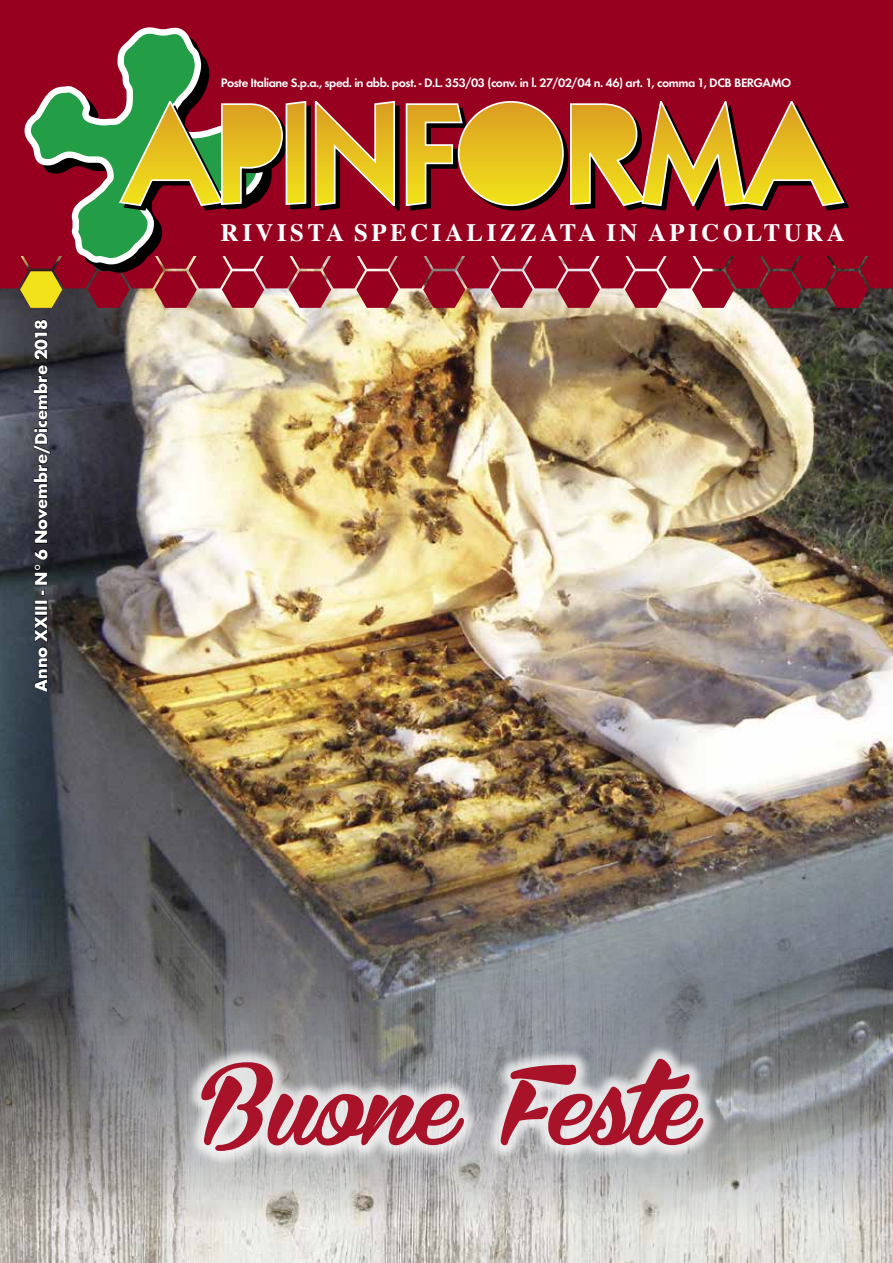
<style>
.page{position:relative;width:893px;height:1263px;background:#fff}
.page>*{position:absolute;margin:0;border:0;box-sizing:border-box;transform-origin:0 0}
.t1{font:100.8px "Bira PERSONALUSEONLY";color:#a9132a}
.t2{font:700 24.9px "Times";letter-spacing:.145em;color:#fff}
.t3{font:700 18px "Futura T";color:#fff}
.t4{font:600 12.75px "Futura T";letter-spacing:-.035em;color:#fff}
</style>
<div class="page">
<img style="left:0;top:308px;width:893px;height:488px">
<div style="left:0;top:0;width:893px;height:256px;background:#97001f"></div>
<img style="left:0;top:256px;width:893px;height:52px">
<svg style="left:30px;top:256px;width:245px;height:20px;background:#90172d"></svg>
<svg style="left:21px;top:27px;width:246px;height:241px"></svg>
<svg style="left:122px;top:201px;width:727px;height:11px"></svg>
<svg style="left:118px;top:100px;width:728px;height:107px"></svg>
<svg style="left:20px;top:271px;width:42px;height:37px;background:#c9b120"></svg>
<svg style="left:34px;top:612px;width:14px;height:80px"></svg>
<div style="left:35px;top:606px;width:13px;height:4px;border:1px solid #000"></div>
<div style="left:35px;top:600px;width:13px;height:4px;border:1px solid #000"></div>
<svg style="left:33px;top:319px;width:18px;height:276px;background:#2b2d34"></svg>
<img style="left:0;top:796px;width:893px;height:467px">
<div style="left:185px;top:1042px;width:534px;height:125px;background:#fff;opacity:.75"></div>
<h3 class="t3" style="left:31px;top:691px;width:374px;rotate:-90deg">Anno XXIII - N° 6 Novembre/Dicembre 2018</h3>
<p class="t4" style="left:221px;top:76px;width:572px">Poste Italiane S.p.a., sped. in abb. post. - D.L. 353/03 (conv. in l. 27/02/04 n. 46) art. 1, comma 1, DCB BERGAMO</p>
<h2 class="t2" style="left:221px;top:209px;width:625px">RIVISTA SPECIALIZZATA IN APICOLTURA</h2>
<h1 class="t1" style="left:197px;top:1031px;width:501px">Buone Feste</h1>
</div>
